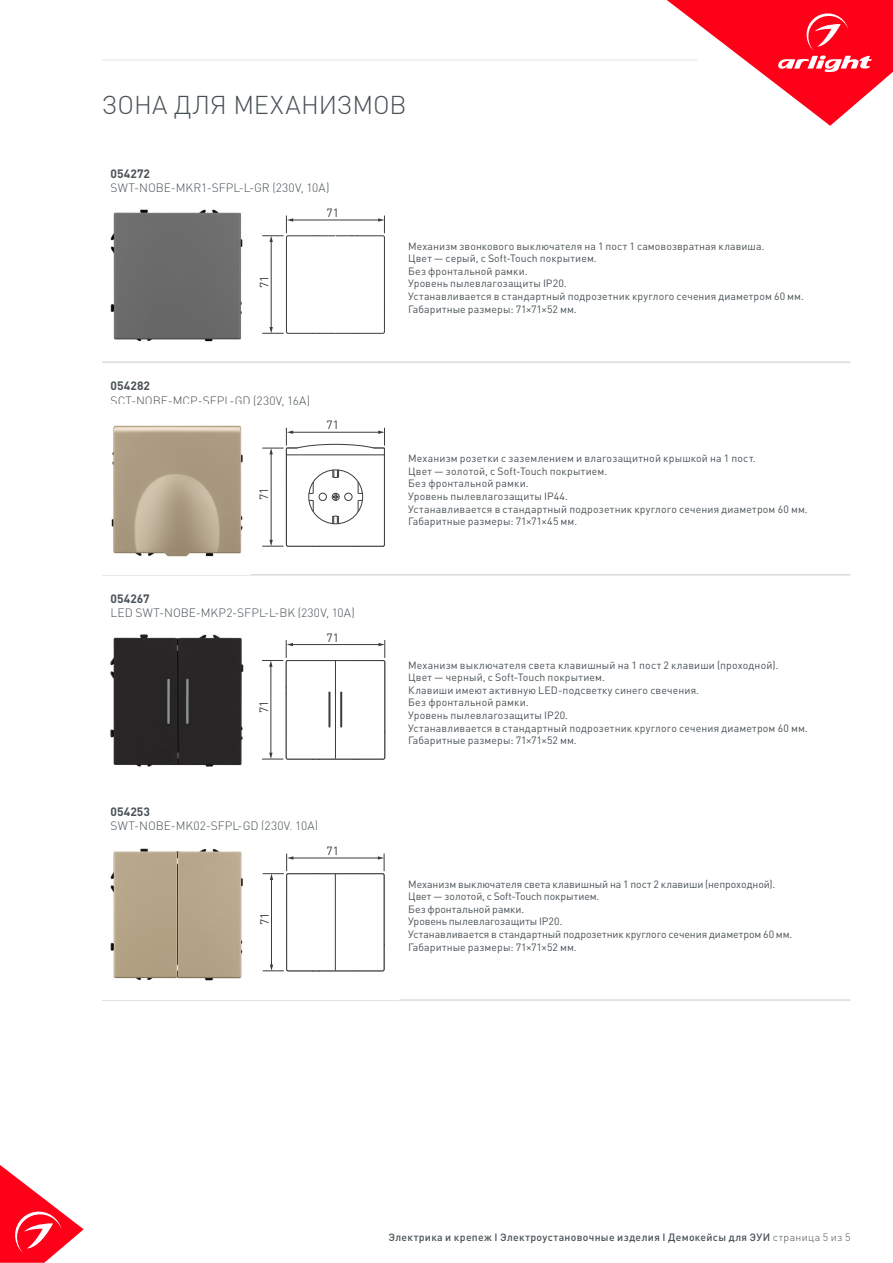
<style>
.page{position:relative;width:893px;height:1263px;background:#fff}
.page>*{position:absolute;margin:0;border:0;box-sizing:border-box;transform-origin:0 0}
.t1{font:300 25.5px "DIN Pro";letter-spacing:-.005em;color:#485156}
.t2{font:300 12px "DIN Pro";letter-spacing:.005em;color:#485156}
.t3{font:700 12px "DIN Pro";letter-spacing:.005em;color:#485156}
.t4{font:12px "DIN Pro";color:#3c3c3b}
.t5{font:11.85px "DIN Pro";color:#3c3c3b}
.t6{font:11.7px "DIN Pro";color:#3c3c3b}
.t7{font:10.5px/12.6px "DIN Pro";letter-spacing:.01em;color:#485156}
.t8{font:500 10.5px "DIN Pro";letter-spacing:.03em;color:#485156}
.s1{font-weight:300}
</style>
<div class="page">
<svg style="left:0;top:1165px;width:84px;height:98px"></svg>
<svg style="left:667px;top:0;width:226px;height:126px"></svg>
<hr style="left:102px;top:60px;width:595px;height:1px;background:#e3e3e3">
<hr style="left:102px;top:361px;width:149px;height:2px;background:#dadada">
<hr style="left:251px;top:361px;width:149px;height:2px;background:#dadada">
<hr style="left:400px;top:361px;width:450px;height:2px;background:#dadada">
<hr style="left:102px;top:574px;width:149px;height:1px;background:#dadada">
<hr style="left:251px;top:574px;width:149px;height:1px;background:#dadada">
<hr style="left:400px;top:574px;width:450px;height:1px;background:#dadada">
<hr style="left:102px;top:999px;width:149px;height:2px;background:#dadada">
<hr style="left:251px;top:999px;width:149px;height:2px;background:#dadada">
<hr style="left:400px;top:999px;width:450px;height:2px;background:#dadada">
<img style="left:110px;top:209px;width:133px;height:133px">
<svg style="left:262px;top:216px;width:123px;height:118px"></svg>
<img style="left:111px;top:425px;width:132px;height:132px">
<svg style="left:262px;top:428px;width:123px;height:119px"></svg>
<img style="left:110px;top:634px;width:134px;height:133px">
<svg style="left:262px;top:640px;width:123px;height:120px"></svg>
<div style="left:286px;top:661px;width:99px;height:98px;background:#fff;border-radius:2px"></div>
<div style="left:286px;top:660px;width:99px;height:99px;border:1px solid #3c3c3b;border-radius:2px"></div>
<hr style="left:335px;top:660px;width:1px;height:99px;background:#3c3c3b">
<hr style="left:328px;top:692px;width:2px;height:35px;background:#3c3c3b">
<hr style="left:340px;top:692px;width:2px;height:35px;background:#3c3c3b">
<img style="left:110px;top:848px;width:133px;height:133px">
<svg style="left:263px;top:853px;width:122px;height:119px"></svg>
<div style="left:287px;top:874px;width:97px;height:97px;background:#fff;border-radius:2px"></div>
<div style="left:286px;top:873px;width:98px;height:98px;border:1px solid #3c3c3b;border-radius:2px"></div>
<hr style="left:335px;top:873px;width:1px;height:97px;background:#3c3c3b">
<h1 class="t1" style="left:102px;top:87px;width:306px">ЗОНА ДЛЯ МЕХАНИЗМОВ</h1>
<p class="t3" style="left:111px;top:165px;width:41px">054272</p>
<p class="t2" style="left:111px;top:180px;width:220px">SWT-NOBE-MKR1-SFPL-L-GR (230V, 10A)</p>
<p class="t5" style="left:327px;top:205px;width:14px">71</p>
<p class="t5" style="left:256px;top:288px;width:14px;rotate:-90deg">71</p>
<p class="t3" style="left:111px;top:378px;width:41px">054282</p>
<p class="t2" style="left:111px;top:392px;width:201px">SCT-NOBE-MCP-SFPL-GD (230V, 16A)</p>
<p class="t5" style="left:327px;top:417px;width:14px">71</p>
<p class="t5" style="left:256px;top:500px;width:14px;rotate:-90deg">71</p>
<p class="t3" style="left:111px;top:590px;width:40px">054267</p>
<p class="t2" style="left:111px;top:605px;width:246px">LED SWT-NOBE-MKP2-SFPL-L-BK (230V, 10A)</p>
<p class="t4" style="left:327px;top:629px;width:14px">71</p>
<p class="t4" style="left:256px;top:713px;width:14px;rotate:-90deg">71</p>
<p class="t3" style="left:111px;top:803px;width:41px">054253</p>
<p class="t2" style="left:111px;top:817px;width:209px">SWT-NOBE-MK02-SFPL-GD (230V, 10A)</p>
<p class="t6" style="left:327px;top:843px;width:14px">71</p>
<p class="t5" style="left:256px;top:925px;width:14px;rotate:-90deg">71</p>
<p class="t7" style="left:408px;top:239px;width:397px">Механизм звонкового выключателя на 1 пост 1 самовозвратная клавиша.<br>Цвет ― серый, с Soft-Touch покрытием.<br>Без фронтальной рамки.<br>Уровень пылевлагозащиты IP20.<br>Устанавливается в стандартный подрозетник круглого сечения диаметром 60 мм.<br>Габаритные размеры: 71×71×52 мм.</p>
<p class="t7" style="left:408px;top:452px;width:401px">Механизм розетки с заземлением и влагозащитной крышкой на 1 пост.<br>Цвет ― золотой, с Soft-Touch покрытием.<br>Без фронтальной рамки.<br>Уровень пылевлагозащиты IP44.<br>Устанавливается в стандартный подрозетник круглого сечения диаметром 60 мм.<br>Габаритные размеры: 71×71×45 мм.</p>
<p class="t7" style="left:408px;top:658px;width:401px">Механизм выключателя света клавишный на 1 пост 2 клавиши (проходной).<br>Цвет ― черный, с Soft-Touch покрытием.<br>Клавиши имеют активную LED-подсветку cинего свечения.<br>Без фронтальной рамки.<br>Уровень пылевлагозащиты IP20.<br>Устанавливается в стандартный подрозетник круглого сечения диаметром 60 мм.<br>Габаритные размеры: 71×71×52 мм.</p>
<p class="t7" style="left:408px;top:877px;width:385px">Механизм выключателя света клавишный на 1 пост 2 клавиши (непроходной).<br>Цвет ― золотой, с Soft-Touch покрытием.<br>Без фронтальной рамки.<br>Уровень пылевлагозащиты IP20.<br>Устанавливается в стандартный подрозетник круглого сечения диаметром 60 мм.<br>Габаритные размеры: 71×71×52 мм.</p>
<p class="t8" style="left:389px;top:1230px;width:463px">Электрика и крепеж I Электроустановочные изделия I Демокейсы для ЭУИ <span class="s1">страница 5 из 5</span></p>
</div>
